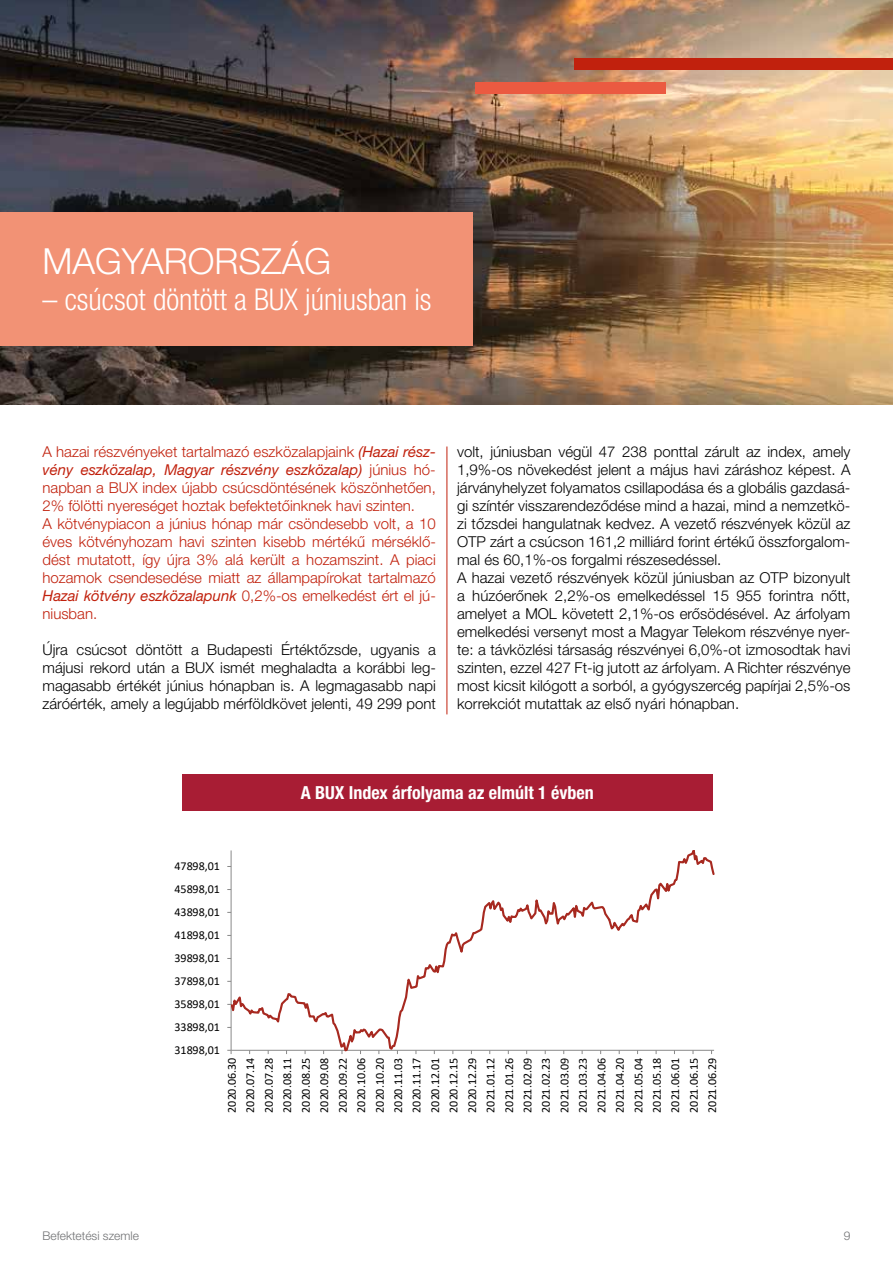
<style>
.page{position:relative;width:893px;height:1263px;background:#fff}
.page>*{position:absolute;margin:0;border:0;box-sizing:border-box;transform-origin:0 0}
.t1{font:300 36px "Helvetica Neue LT Pro";color:#fff}
.t2{font:300 condensed 30px "Helvetica Neue LT Pro";color:#fff}
.t3{font:700 condensed 18px "Helvetica Neue LT Pro";color:#fff}
.t4{font:300 15px/18px "Helvetica Neue LT Pro";color:#000;text-align:justify}
.t5{font:300 15px/18px "Helvetica Neue LT Pro";color:#c1210d}
.t6{font:12px/18.5px "Calibri";color:#000;text-align:justify}
.t7{font:300 12px "Helvetica Neue LT Pro";color:#707173}
.s1{font-weight:400;font-style:italic}
</style>
<div class="page">
<img style="left:0;top:0;width:893px;height:404px">
<div style="left:0;top:213px;width:472px;height:133px;background:#f29275"></div>
<hr style="left:447px;top:446px;width:1px;height:268px;background:#c1210d">
<div style="left:574px;top:58px;width:319px;height:12px;background:#c1210d"></div>
<div style="left:475px;top:82px;width:190px;height:12px;background:#eb5a41"></div>
<div style="left:182px;top:774px;width:530px;height:36px;background:#a81d34"></div>
<svg style="left:227px;top:850px;width:488px;height:204px"></svg>
<h1 class="t1" style="left:43px;top:239px;width:290px">MAGYARORSZÁG</h1>
<h2 class="t2" style="left:43px;top:282px;width:391px">– csúcsot döntött a BUX júniusban is</h2>
<p class="t5" style="left:43px;top:443px;width:395px">A hazai részvényeket tartalmazó eszközalapjaink <span class="s1">(Hazai rész&shy;vény eszközalap, Magyar részvény eszközalap)</span> június hó&shy;napban a BUX index újabb csúcsdöntésének köszönhetően, 2% fölötti nyereséget hoztak befektetőinknek havi szinten.<br>A kötvénypiacon a június hónap már csöndesebb volt, a 10 éves kötvényhozam havi szinten kisebb mértékű mérséklő&shy;dést mutatott, így újra 3% alá került a hozamszint. A piaci hozamok csendesedése miatt az állampapírokat tartalmazó <span class="s1">Hazai kötvény eszközalapunk</span> 0,2%-os emelkedést ért el jú&shy;niusban.</p>
<p class="t4" style="left:43px;top:641px;width:395px">Újra csúcsot döntött a Budapesti Értéktőzsde, ugyanis a májusi rekord után a BUX ismét meghaladta a korábbi leg&shy;magasabb értékét június hónapban is. A legmagasabb napi záróérték, amely a legújabb mérföldkövet jelenti, 49 299 pont</p>
<p class="t4" style="left:457px;top:443px;width:395px;text-align:left">volt, júniusban végül 47 238 ponttal zárult az index, amely 1,9%-os növekedést jelent a május havi záráshoz képest. A járványhelyzet folyamatos csillapodása és a globális gazdasá&shy;gi színtér visszarendeződése mind a hazai, mind a nemzetkö&shy;zi tőzsdei hangulatnak kedvez. A vezető részvények közül az OTP zárt a csúcson 161,2 milliárd forint értékű összforgalom&shy;mal és 60,1%-os forgalmi részesedéssel.<br>A hazai vezető részvények közül júniusban az OTP bizonyult a húzóerőnek 2,2%-os emelkedéssel 15 955 forintra nőtt, amelyet a MOL követett 2,1%-os erősödésével. Az árfolyam emelkedési versenyt most a Magyar Telekom részvénye nyer&shy;te: a távközlési társaság részvényei 6,0%-ot izmosodtak havi szinten, ezzel 427 Ft-ig jutott az árfolyam. A Richter részvénye most kicsit kilógott a sorból, a gyógyszercég papírjai 2,5%-os korrekciót mutattak az első nyári hónapban.</p>
<p class="t3" style="left:301px;top:781px;width:294px">A BUX Index árfolyama az elmúlt 1 évben</p>
<p class="t6" style="left:174px;top:856px;width:47px">47898,01</p>
<p class="t6" style="left:174px;top:879px;width:47px">45898,01</p>
<p class="t6" style="left:174px;top:902px;width:47px">43898,01</p>
<p class="t6" style="left:174px;top:925px;width:47px">41898,01</p>
<p class="t6" style="left:174px;top:948px;width:47px">39898,01</p>
<p class="t6" style="left:174px;top:971px;width:47px">37898,01</p>
<p class="t6" style="left:174px;top:994px;width:47px">35898,01</p>
<p class="t6" style="left:174px;top:1017px;width:47px">33898,01</p>
<p class="t6" style="left:174px;top:1040px;width:47px">31898,01</p>
<p class="t6" style="left:222px;top:1113px;width:56px;rotate:-90deg">2020.06.30<br>2020.07.14<br>2020.07.28<br>2020.08.11<br>2020.08.25<br>2020.09.08<br>2020.09.22<br>2020.10.06<br>2020.10.20<br>2020.11.03<br>2020.11.17<br>2020.12.01<br>2020.12.15<br>2020.12.29<br>2021.01.12<br>2021.01.26<br>2021.02.09<br>2021.02.23<br>2021.03.09<br>2021.03.23<br>2021.04.06<br>2021.04.20<br>2021.05.04<br>2021.05.18<br>2021.06.01<br>2021.06.15<br>2021.06.29</p>
<p class="t7" style="left:43px;top:1228px;width:98px">Befektetési szemle</p>
<p class="t7" style="left:844px;top:1228px;width:8px">9</p>
</div>
